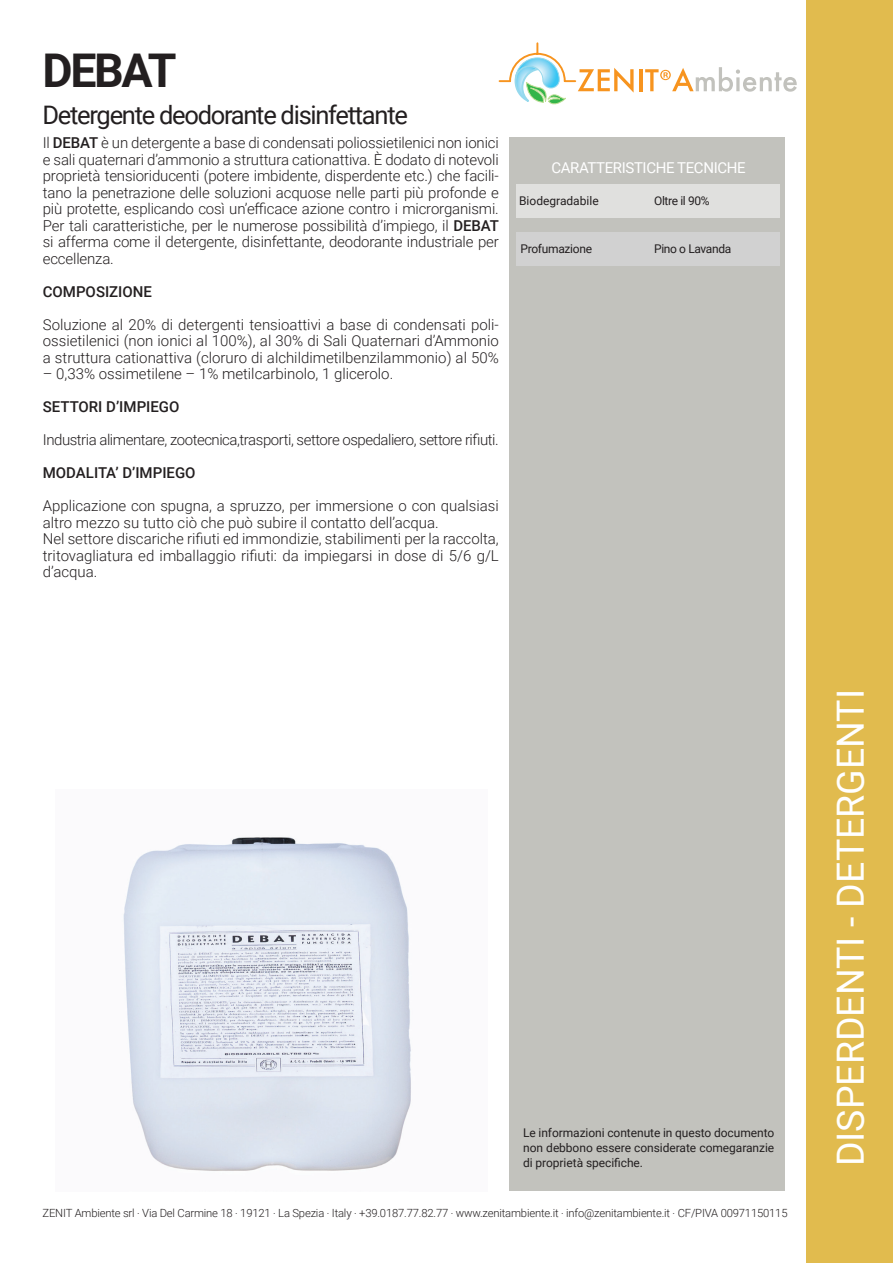
<style>
.page{position:relative;width:893px;height:1263px;background:#fff}
.page>*{position:absolute;margin:0;border:0;box-sizing:border-box;transform-origin:0 0}
.t1{font:700 46.5px "Roboto";letter-spacing:-.05em;color:#231f20}
.t2{font:37.5px "Roboto";color:#fff}
.t3{font:25.5px "Roboto";letter-spacing:-.05em;color:#231f20}
.t4{font:300 15px/16.5px "Roboto";color:#231f20;text-align:justify}
.t5{font:300 15px "Roboto";letter-spacing:-.03em;color:#231f20}
.t6{font:500 15px "Roboto";color:#231f20}
.t7{font:15px "Roboto";letter-spacing:-.025em;color:#fff}
.t8{font:12px/15px "Roboto";letter-spacing:-.005em;color:#231f20;text-align:justify}
.t9{font:12px "Roboto";letter-spacing:-.03em;color:#231f20}
.t10{font:12px "Roboto";letter-spacing:-.025em;color:#231f20}
.t11{font:300 11.25px "Roboto";letter-spacing:-.015em;color:#231f20}
.s1{font-weight:500}
</style>
<div class="page">
<div style="left:510px;top:138px;width:275px;height:1053px;background:#c2c2bd"></div>
<hr style="left:639px;top:69px;width:3px;height:22px;background:#f7941f">
<svg style="left:645px;top:67px;width:152px;height:25px"></svg>
<svg style="left:498px;top:42px;width:136px;height:63px"></svg>
<div style="left:807px;top:0;width:86px;height:1263px;background:#e1bb4e"></div>
<div style="left:516px;top:184px;width:263px;height:34px;background:#e0e0de"></div>
<div style="left:517px;top:232px;width:263px;height:34px;background:#d1d1d1"></div>
<img style="left:123px;top:837px;width:288px;height:334px">
<p class="t1" style="left:43px;top:38px;width:136px">DEBAT</p>
<p class="t3" style="left:43px;top:97px;width:367px">Detergente deodorante disinfettante</p>
<p class="t4" style="left:43px;top:134px;width:458px">Il <span class="s1">DEBAT</span> è un detergente a base di condensati poliossietilenici non ionici e sali quaternari d’ammonio a struttura cationattiva. È dodato di notevoli proprietà tensioriducenti (potere imbidente, disperdente etc.) che facili&shy;tano la penetrazione delle soluzioni acquose nelle parti più profonde e più protette, esplicando così un’efficace azione contro i microrganismi.<br>Per tali caratteristiche, per le numerose possibilità d’impiego, il <span class="s1">DEBAT </span>si afferma come il detergente, disinfettante, deodorante industriale per eccellenza.</p>
<p class="t6" style="left:43px;top:281px;width:111px">COMPOSIZIONE</p>
<p class="t4" style="left:43px;top:315px;width:458px">Soluzione al 20% di detergenti tensioattivi a base di condensati poli&shy;ossietilenici (non ionici al 100%), al 30% di Sali Quaternari d’Ammonio a struttura cationattiva (cloruro di alchildimetilbenzilammonio) al 50%</p>
<p class="t4" style="left:43px;top:365px;width:352px">– 0,33% ossimetilene – 1% metilcarbinolo, 1 glicerolo.</p>
<p class="t6" style="left:43px;top:396px;width:138px">SETTORI D’IMPIEGO</p>
<p class="t5" style="left:43px;top:429px;width:457px">Industria alimentare, zootecnica,trasporti, settore ospedaliero, settore rifiuti.</p>
<p class="t6" style="left:43px;top:462px;width:154px">MODALITA’ D’IMPIEGO</p>
<p class="t4" style="left:43px;top:497px;width:458px">Applicazione con spugna, a spruzzo, per immersione o con qualsiasi altro mezzo su tutto ciò che può subire il contatto dell’acqua.</p>
<p class="t4" style="left:43px;top:530px;width:458px">Nel settore discariche rifiuti ed immondizie, stabilimenti per la raccolta, tritovagliatura ed imballaggio rifiuti: da impiegarsi in dose di 5/6 g/L d’acqua.</p>
<p class="t7" style="left:551px;top:157px;width:196px">CARATTERISTICHE TECNICHE</p>
<p class="t8" style="left:519px;top:193px;width:81px">Biodegradabile</p>
<p class="t10" style="left:520px;top:241px;width:73px">Profumazione</p>
<p class="t9" style="left:654px;top:193px;width:57px">Oltre il 90%</p>
<p class="t9" style="left:654px;top:241px;width:79px">Pino o Lavanda</p>
<p class="t8" style="left:523px;top:1124px;width:253px">Le informazioni contenute in questo documento non debbono essere considerate comegaranzie di proprietà specifiche.</p>
<p class="t11" style="left:43px;top:1205px;width:746px">ZENIT Ambiente srl . Via Del Carmine 18 . 19121 . La Spezia . Italy . +39.0187.77.82.77 . www.zenitambiente.it . info@zenitambiente.it . CF/PIVA 00971150115</p>
<h2 class="t2" style="left:824px;top:1166px;width:479px;rotate:-90deg">DISPERDENTI - DETERGENTI</h2>
</div>
